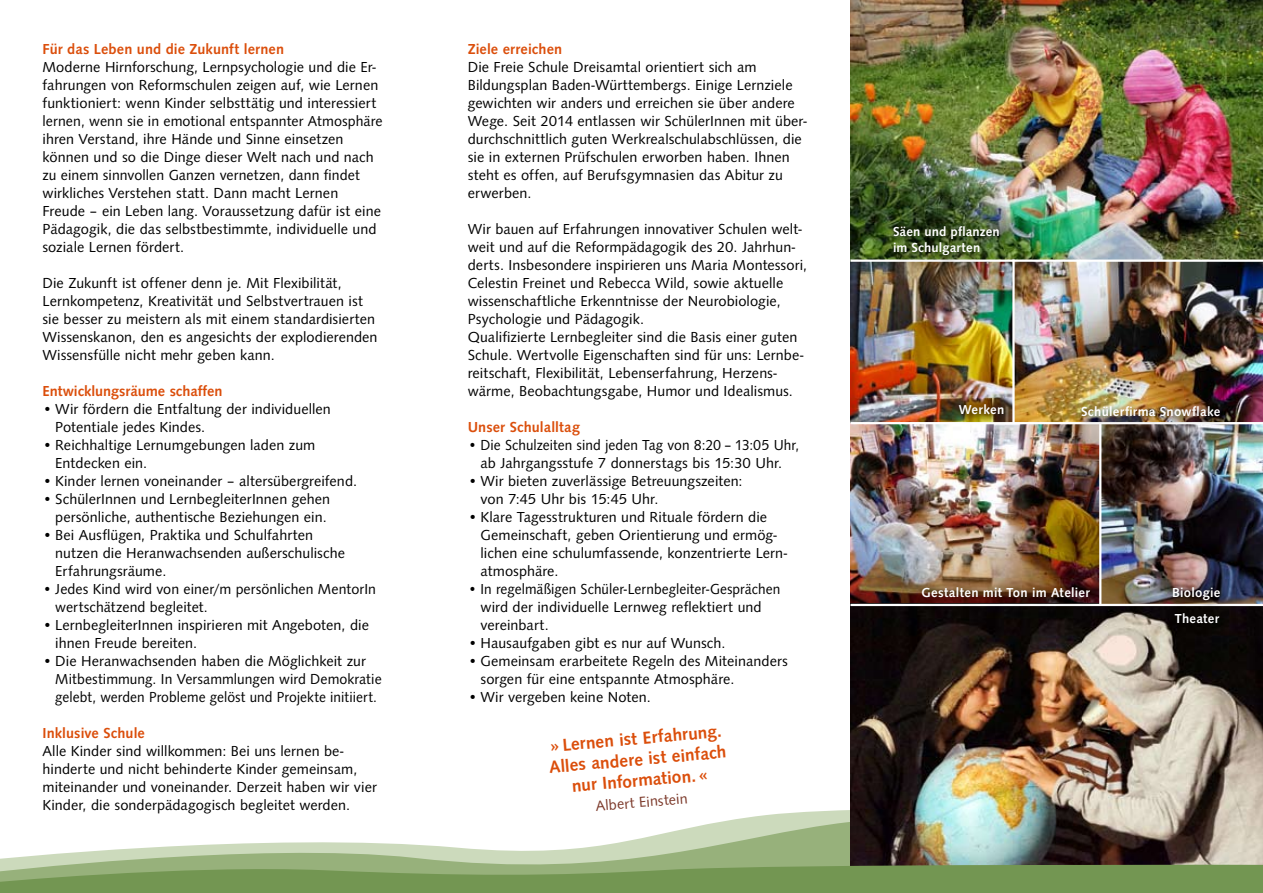
<style>
.page{position:relative;width:1263px;height:893px;background:#fff}
.page>*{position:absolute;margin:0;border:0;box-sizing:border-box;transform-origin:0 0}
.t1{font:500 18px/21px "Saxony";color:#db4e0b;text-align:center}
.t2{font:15px/18px "Saxony";letter-spacing:.005em;color:#000}
.t3{font:15px/18px "Saxony";letter-spacing:.005em;color:#000;text-align:center;scale:.95 1}
.t4{font:500 15px "Saxony";letter-spacing:.005em;color:#db4e0b}
.t5{font:15px "Saxony";color:#7c392a}
.t6{font:500 13.5px/25.7px "Saxony";letter-spacing:.02em;color:#fff}
</style>
<div class="page">
<svg style="left:0;top:810px;width:850px;height:53px"></svg>
<img style="left:850px;top:0;width:413px;height:863px">
<hr style="left:850px;top:260px;width:413px;height:2px;background:#fff">
<hr style="left:850px;top:604px;width:413px;height:2px;background:#fff">
<hr style="left:850px;top:422px;width:413px;height:2px;background:#fff">
<hr style="left:1099px;top:423px;width:2px;height:182px;background:#fff">
<hr style="left:1012px;top:259px;width:3px;height:164px;background:#fff">
<svg style="left:0;top:863px;width:1263px;height:30px"></svg>
<img style="left:1075px;top:400px;width:155px;height:27px">
<svg style="left:953px;top:399px;width:62px;height:27px"></svg>
<svg style="left:915px;top:581px;width:185px;height:28px"></svg>
<svg style="left:1165px;top:581px;width:65px;height:31px"></svg>
<div style="left:1169px;top:606px;width:61px;height:28px;background:#080503"></div>
<img style="left:887px;top:220px;width:123px;height:46px">
<p class="t4" style="left:43px;top:40px;width:243px">Für das Leben und die Zukunft lernen</p>
<p class="t2" style="left:43px;top:58px;width:342px">Moderne Hirnforschung, Lernpsychologie und die Er&shy;fahrungen von Reformschulen zeigen auf, wie Lernen funktioniert: wenn Kinder selbsttätig und interessiert lernen, wenn sie in emotional entspannter Atmosphäre ihren Verstand, ihre Hände und Sinne einsetzen können und so die Dinge dieser Welt nach und nach zu einem sinnvollen Ganzen vernetzen, dann findet wirkliches Verstehen statt. Dann macht Lernen Freude – ein Leben lang. Voraussetzung dafür ist eine Pädagogik, die das selbstbestimmte, individuelle und soziale Lernen fördert.</p>
<p class="t2" style="left:43px;top:274px;width:337px">Die Zukunft ist offener denn je. Mit Flexibilität, Lernkompetenz, Kreativität und Selbstvertrauen ist sie besser zu meistern als mit einem standardisierten Wissenskanon, den es angesichts der explodierenden Wissensfülle nicht mehr geben kann.</p>
<p class="t4" style="left:43px;top:382px;width:181px">Entwicklungsräume schaffen</p>
<p class="t2" style="left:55px;top:400px;width:277px;text-indent:-13px">• Wir fördern die Entfaltung der individuellen<br>Potentiale jedes Kindes.</p>
<p class="t2" style="left:55px;top:436px;width:261px;text-indent:-13px">• Reichhaltige Lernumgebungen laden zum<br>Entdecken ein.</p>
<p class="t2" style="left:43px;top:472px;width:316px">• Kinder lernen voneinander – altersübergreifend.</p>
<p class="t2" style="left:43px;top:490px;width:289px;text-align:right">• SchülerInnen und LernbegleiterInnen gehen persönliche, authentische Beziehungen ein.</p>
<p class="t2" style="left:55px;top:526px;width:291px;text-indent:-13px">• Bei Ausflügen, Praktika und Schulfahrten nutzen die Heranwachsenden außerschulische<br>Erfahrungsräume.</p>
<p class="t2" style="left:55px;top:580px;width:322px;text-indent:-13px">• Jedes Kind wird von einer/m persönlichen MentorIn wertschätzend begleitet.</p>
<p class="t2" style="left:55px;top:616px;width:315px;text-indent:-13px">• LernbegleiterInnen inspirieren mit Angeboten, die ihnen Freude bereiten.</p>
<p class="t2" style="left:55px;top:652px;width:328px;text-indent:-13px">• Die Heranwachsenden haben die Möglichkeit zur<br>Mitbestimmung. In Versammlungen wird Demokratie gelebt, werden Probleme gelöst und Projekte initiiert.</p>
<p class="t4" style="left:43px;top:724px;width:104px">Inklusive Schule</p>
<p class="t2" style="left:43px;top:742px;width:336px">Alle Kinder sind willkommen: Bei uns lernen be&shy;hinderte und nicht behinderte Kinder gemeinsam, miteinander und voneinander. Derzeit haben wir vier Kinder, die sonderpädagogisch begleitet werden.</p>
<p class="t4" style="left:468px;top:40px;width:96px">Ziele erreichen</p>
<p class="t2" style="left:468px;top:58px;width:340px">Die Freie Schule Dreisamtal orientiert sich am Bildungsplan Baden-Württembergs. Einige Lernziele gewichten wir anders und erreichen sie über andere Wege. Seit 2014 entlassen wir SchülerInnen mit über&shy;durchschnittlich guten Werkrealschulabschlüssen, die sie in externen Prüfschulen erworben haben. Ihnen steht es offen, auf Berufsgymnasien das Abitur zu erwerben.</p>
<p class="t2" style="left:468px;top:220px;width:341px">Wir bauen auf Erfahrungen innovativer Schulen welt&shy;weit und auf die Reformpädagogik des 20. Jahrhun&shy;derts. Insbesondere inspirieren uns Maria Montessori, Celestin Freinet und Rebecca Wild, sowie aktuelle wissenschaftliche Erkenntnisse der Neurobiologie, Psychologie und Pädagogik.<br>Qualifizierte Lernbegleiter sind die Basis einer guten Schule. Wertvolle Eigenschaften sind für uns: Lernbe&shy;reitschaft, Flexibilität, Lebenserfahrung, Herzens&shy;wärme, Beobachtungsgabe, Humor und Idealismus.</p>
<p class="t4" style="left:468px;top:418px;width:114px">Unser Schulalltag</p>
<p class="t3" style="left:468px;top:436px;width:350px">• Die Schulzeiten sind jeden Tag von 8:20 – 13:05 Uhr, ab Jahrgangsstufe 7 donnerstags bis 15:30 Uhr.</p>
<p class="t2" style="left:480px;top:472px;width:264px;text-indent:-13px">• Wir bieten zuverlässige Betreuungszeiten: von 7:45 Uhr bis 15:45 Uhr.</p>
<p class="t2" style="left:480px;top:508px;width:308px;text-indent:-13px">• Klare Tagesstrukturen und Rituale fördern die Gemeinschaft, geben Orientierung und ermög&shy;lichen eine schulumfassende, konzentrierte Lern&shy;atmosphäre.</p>
<p class="t3" style="left:480px;top:580px;width:317px;text-align:left;text-indent:-13px">• In regelmäßigen Schüler-Lernbegleiter-Gesprächen wird der individuelle Lernweg reflektiert und vereinbart.</p>
<p class="t2" style="left:468px;top:634px;width:259px">• Hausaufgaben gibt es nur auf Wunsch.</p>
<p class="t2" style="left:480px;top:652px;width:309px;text-indent:-13px">• Gemeinsam erarbeitete Regeln des Miteinanders sorgen für eine entspannte Atmosphäre.</p>
<p class="t2" style="left:468px;top:688px;width:184px">• Wir vergeben keine Noten.</p>
<p class="t1" style="left:547px;top:736px;width:179px;rotate:-5deg">» Lernen ist Erfahrung.<br>Alles andere ist einfach nur Information. «</p>
<p class="t5" style="left:595px;top:798px;width:94px;rotate:-5deg">Albert Einstein</p>
<p class="t6" style="left:893px;top:223px;width:108px;line-height:16.2px">Säen und pflanzen im Schulgarten</p>
<p class="t6" style="left:959px;top:397px;width:47px">Werken</p>
<p class="t6" style="left:1081px;top:398px;width:141px">Schülerfirma Snowflake</p>
<p class="t6" style="left:921px;top:580px;width:170px">Gestalten mit Ton im Atelier</p>
<p class="t6" style="left:1172px;top:580px;width:50px">Biologie<br>Theater</p>
</div>
